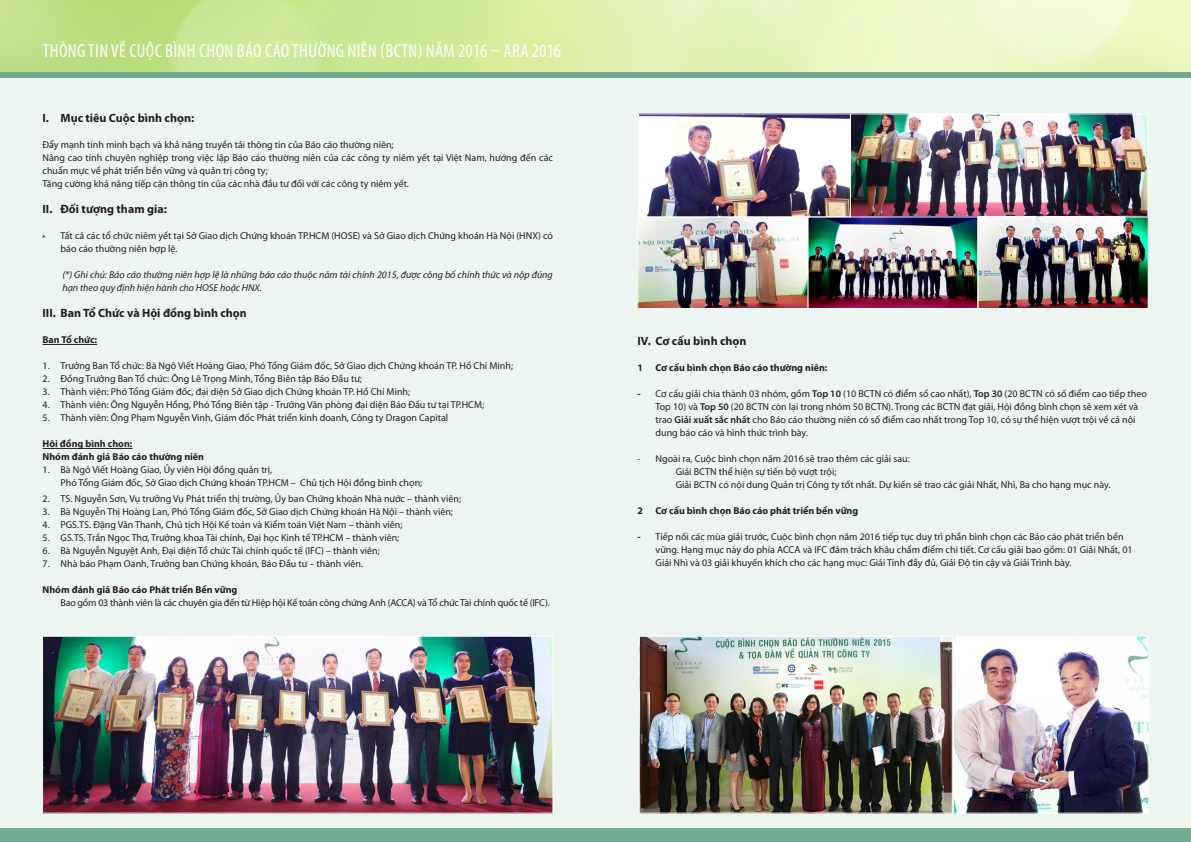
<style>
.page{position:relative;width:1191px;height:842px;background:#edf5f1}
.page>*{position:absolute;margin:0;border:0;box-sizing:border-box;transform-origin:0 0}
.header_1{font:condensed 19px "Myriad Pro";letter-spacing:.02em;color:#fff}
.body_text{font:700 12px "Myriad Pro";color:#231f20}
.body_text-2{font:10px/13px "Myriad Pro";color:#231f20}
.number_list_2{font:10px/13px "Myriad Pro";color:#231f20}
.number_list{font:10px/13px "Myriad Pro";color:#231f20}
.number_list-2{font:italic 10px/13px "Myriad Pro";color:#231f20}
.body_text-3{font:700 10px "Myriad Pro";color:#231f20}
.number_list_2-2{font:10px "Myriad Pro";letter-spacing:-.02em;color:#231f20}
.number_list_2-3{font:700 10px "Myriad Pro";color:#231f20}
.s1{font-weight:700}
.s2{font-weight:600}
</style>
<div class="page">
<img style="left:0;top:0;width:1191px;height:72px">
<hr style="left:43px;top:344px;width:54px;height:1px;background:#231f20">
<hr style="left:43px;top:448px;width:89px;height:1px;background:#231f20">
<div style="left:0;top:72px;width:1191px;height:6px;background:#71ab92"></div>
<img style="left:44px;top:638px;width:507px;height:174px">
<div style="left:42px;top:636px;width:511px;height:178px;border:1px solid #fff"></div>
<img style="left:852px;top:115px;width:294px;height:100px">
<div style="left:850px;top:113px;width:298px;height:104px;border:1px solid #fff"></div>
<img style="left:809px;top:218px;width:167px;height:89px">
<div style="left:807px;top:216px;width:171px;height:93px;border:1px solid #fff"></div>
<img style="left:979px;top:218px;width:167px;height:89px">
<div style="left:977px;top:216px;width:171px;height:93px;border:1px solid #fff"></div>
<img style="left:639px;top:218px;width:167px;height:89px">
<div style="left:637px;top:216px;width:171px;height:93px;border:1px solid #fff"></div>
<img style="left:640px;top:115px;width:209px;height:100px">
<div style="left:638px;top:113px;width:213px;height:104px;border:1px solid #fff"></div>
<img style="left:640px;top:638px;width:310px;height:174px">
<div style="left:638px;top:636px;width:314px;height:178px;border:1px solid #fff"></div>
<img style="left:954px;top:638px;width:192px;height:174px">
<div style="left:952px;top:636px;width:196px;height:178px;border:1px solid #fff"></div>
<div style="left:0;top:828px;width:1191px;height:14px;background:#71ab92"></div>
<p class="header_1" style="left:43px;top:39px;width:520px">THÔNG TIN VỀ CUỘC BÌNH CHỌN BÁO CÁO THƯỜNG NIÊN (BCTN) NĂM 2016 – ARA 2016</p>
<p class="body_text" style="left:43px;top:111px;width:153px">I. Mục tiêu Cuộc bình chọn:</p>
<p class="body_text-2" style="left:43px;top:138px;width:353px">Đẩy mạnh tính minh bạch và khả năng truyền tải thông tin của Báo cáo thường niên;</p>
<p class="body_text-2" style="left:43px;top:151px;width:512px">Nâng cao tính chuyên nghiệp trong việc lập Báo cáo thường niên của các công ty niêm yết tại Việt Nam, hướng đến các chuẩn mực về phát triển bền vững và quản trị công ty;</p>
<p class="body_text-2" style="left:43px;top:177px;width:368px">Tăng cường khả năng tiếp cận thông tin của các nhà đầu tư đối với các công ty niêm yết.</p>
<p class="body_text" style="left:43px;top:202px;width:126px">II. Đối tượng tham gia:</p>
<p class="number_list" style="left:61px;top:229px;width:494px;text-indent:-18px">• Tất cả các tổ chức niêm yết tại Sở Giao dịch Chứng khoán TP.HCM (HOSE) và Sở Giao dịch Chứng khoán Hà Nội (HNX) có báo cáo thường niên hợp lệ.</p>
<p class="number_list-2" style="left:62px;top:268px;width:492px">(*) Ghi chú: Báo cáo thường niên hợp lệ là những báo cáo thuộc năm tài chính 2015, được công bố chính thức và nộp đúng hạn theo quy định hiện hành cho HOSE hoặc HNX.</p>
<p class="body_text" style="left:43px;top:306px;width:206px">III. Ban Tổ Chức và Hội đồng bình chọn</p>
<p class="body_text-3" style="left:43px;top:333px;width:56px">Ban Tổ chức:</p>
<p class="number_list" style="left:43px;top:359px;width:472px">1. Trưởng Ban Tổ chức: Bà Ngô Viết Hoàng Giao, Phó Tổng Giám đốc, Sở Giao dịch Chứng khoán TP. Hồ Chí Minh;</p>
<p class="number_list" style="left:43px;top:372px;width:321px">2. Đồng Trưởng Ban Tổ chức: Ông Lê Trọng Minh, Tổng Biên tập Báo Đầu tư;</p>
<p class="number_list" style="left:43px;top:385px;width:369px">3. Thành viên: Phó Tổng Giám đốc, đại diện Sở Giao dịch Chứng khoán TP. Hồ Chí Minh;</p>
<p class="number_list" style="left:43px;top:398px;width:443px">4. Thành viên: Ông Nguyễn Hồng, Phó Tổng Biên tập - Trưởng Văn phòng đại diện Báo Đầu tư tại TP.HCM;</p>
<p class="number_list" style="left:43px;top:411px;width:407px">5. Thành viên: Ông Phạm Nguyễn Vinh, Giám đốc Phát triển kinh doanh, Công ty Dragon Capital</p>
<p class="body_text-3" style="left:43px;top:437px;width:91px">Hội đồng bình chọn:</p>
<p class="body_text-3" style="left:43px;top:450px;width:163px">Nhóm đánh giá Báo cáo thường niên</p>
<p class="number_list_2" style="left:61px;top:463px;width:363px;text-indent:-18px">1. Bà Ngô Viết Hoàng Giao, Ủy viên Hội đồng quản trị,<br>Phó Tổng Giám đốc, Sở Giao dịch Chứng khoán TP.HCM – Chủ tịch Hội đồng bình chọn;</p>
<p class="number_list_2" style="left:43px;top:492px;width:420px">2. TS. Nguyễn Sơn, Vụ trưởng Vụ Phát triển thị trường, Ủy ban Chứng khoán Nhà nước – thành viên;</p>
<p class="number_list_2" style="left:43px;top:505px;width:412px">3. Bà Nguyễn Thị Hoàng Lan, Phó Tổng Giám đốc, Sở Giao dịch Chứng khoán Hà Nội – thành viên;</p>
<p class="number_list_2" style="left:43px;top:518px;width:361px">4. PGS.TS. Đặng Văn Thanh, Chủ tịch Hội Kế toán và Kiểm toán Việt Nam – thành viên;</p>
<p class="number_list_2" style="left:43px;top:531px;width:358px">5. GS.TS. Trần Ngọc Thơ, Trưởng khoa Tài chính, Đại học Kinh tế TP.HCM – thành viên;</p>
<p class="number_list_2" style="left:43px;top:544px;width:339px">6. Bà Nguyễn Nguyệt Anh, Đại diện Tổ chức Tài chính quốc tế (IFC) – thành viên;</p>
<p class="number_list_2" style="left:43px;top:557px;width:322px">7. Nhà báo Phạm Oanh, Trưởng ban Chứng khoán, Báo Đầu tư – thành viên.</p>
<p class="number_list_2-3" style="left:43px;top:583px;width:196px">Nhóm đánh giá Báo cáo Phát triển Bền vững</p>
<p class="number_list_2-2" style="left:61px;top:597px;width:491px">Bao gồm 03 thành viên là các chuyên gia đến từ Hiệp hội Kế toán công chứng Anh (ACCA) và Tổ chức Tài chính quốc tế (IFC).</p>
<p class="body_text" style="left:637px;top:333px;width:110px">IV. Cơ cấu bình chọn</p>
<p class="body_text-3" style="left:637px;top:361px;width:191px">1 Cơ cấu bình chọn Báo cáo thường niên:</p>
<p class="body_text-2" style="left:655px;top:387px;width:493px;text-indent:-18px"><span class="s1">-</span> Cơ cấu giải chia thành 03 nhóm, gồm <span class="s2">Top 10</span> (10 BCTN có điểm số cao nhất), <span class="s2">Top 30</span> (20 BCTN có số điểm cao tiếp theo Top 10) và <span class="s2">Top 50</span> (20 BCTN còn lại trong nhóm 50 BCTN). Trong các BCTN đạt giải, Hội đồng bình chọn sẽ xem xét và trao <span class="s2">Giải xuất sắc nhất</span> cho Báo cáo thường niên có số điểm cao nhất trong Top 10, có sự thể hiện vượt trội về cả nội dung báo cáo và hình thức trình bày.</p>
<p class="body_text-2" style="left:637px;top:452px;width:274px">- Ngoài ra, Cuộc bình chọn năm 2016 sẽ trao thêm các giải sau:</p>
<p class="body_text-2" style="left:675px;top:465px;width:162px">Giải BCTN thể hiện sự tiến bộ vượt trội;</p>
<p class="body_text-2" style="left:675px;top:478px;width:436px">Giải BCTN có nội dung Quản trị Công ty tốt nhất. Dự kiến sẽ trao các giải Nhất, Nhì, Ba cho hạng mục này.</p>
<p class="body_text-3" style="left:637px;top:504px;width:222px">2 Cơ cấu bình chọn Báo cáo phát triển bền vững</p>
<p class="body_text-2" style="left:655px;top:530px;width:478px;text-indent:-18px"><span class="s1">-</span> Tiếp nối các mùa giải trước, Cuộc bình chọn năm 2016 tiếp tục duy trì phần bình chọn các Báo cáo phát triển bền vững. Hạng mục này do phía ACCA và IFC đảm trách khâu chấm điểm chi tiết. Cơ cấu giải bao gồm: 01 Giải Nhất, 01<br>Giải Nhì và 03 giải khuyến khích cho các hạng mục: Giải Tính đầy đủ, Giải Độ tin cậy và Giải Trình bày.</p>
</div>
